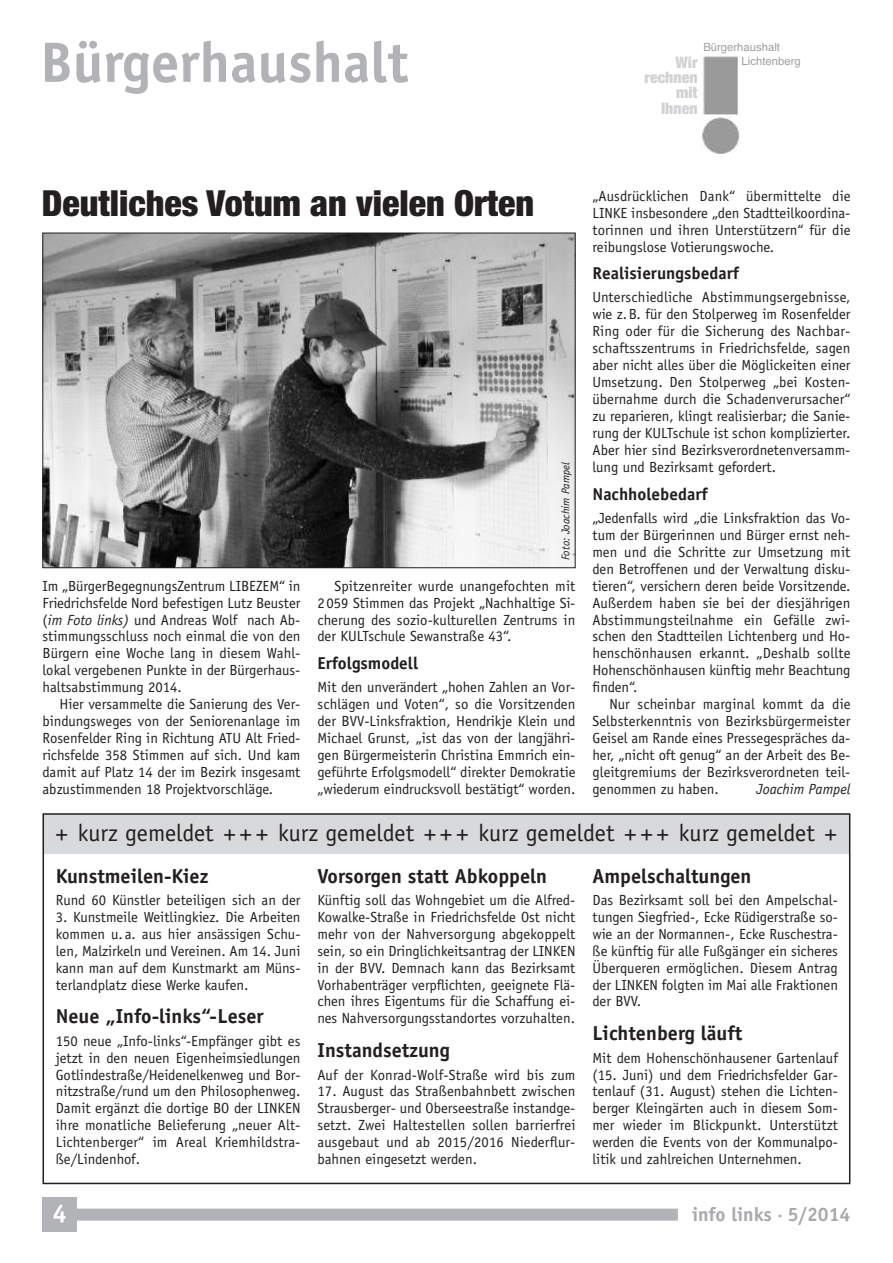
<style>
.page{position:relative;width:893px;height:1263px;background:#fff}
.page>*{position:absolute;margin:0;border:0;box-sizing:border-box;transform-origin:0 0}
.t1{font:700 57px "Officina Sans Std";color:#b2b3b7}
.t2{font:900 condensed 36px "Helvetica Neue";color:#231f20}
.t3{font:700 25.5px "Officina Sans Std";color:#fff}
.t4{font:24px "Officina Sans Std";letter-spacing:.005em;color:#231f20}
.t5{font:700 20.25px "Officina Sans Std";color:#231f20}
.t6{font:700 19.5px "Officina Sans Std";color:#a8a9ad}
.t7{font:700 17.25px "Officina Sans Std";color:#231f20}
.t8{font:900 condensed 15.9px/15.1px "Helvetica Neue";color:#d1d2d4;text-align:right}
.t9{font:14.7px/17px "Officina Sans Std";color:#231f20;text-align:justify}
.t10{font:italic 14.7px "Officina Sans Std";color:#231f20}
.t11{font:11.25px/13.5px "Helvetica";color:#9d9fa2}
.t12{font:italic 11.25px "Officina Sans Std";color:#231f20}
.s1{font-style:italic}
</style>
<div class="page">
<div style="left:43px;top:1198px;width:34px;height:34px;background:#b2b3b7"></div>
<div style="left:59px;top:1208px;width:619px;height:12px;background:#b2b3b7"></div>
<div style="left:43px;top:814px;width:807px;height:40px;background:#d8d9db"></div>
<div style="left:43px;top:813px;width:807px;height:371px;border:2px solid #231f20"></div>
<img style="left:45px;top:235px;width:528px;height:331px">
<img style="left:701px;top:55px;width:38px;height:99px">
<h1 class="t1" style="left:40px;top:41px;width:370px">Bürgerhaushalt</h1>
<p class="t11" style="left:742px;top:40px;width:61px;text-indent:-38px">Bürgerhaushalt<br>Lichtenberg</p>
<p class="t8" style="left:644px;top:54px;width:55px">Wir rechnen mit<br>Ihnen</p>
<h2 class="t2" style="left:42px;top:181px;width:494px">Deutliches Votum an vielen Orten</h2>
<p class="t12" style="left:561px;top:560px;width:100px;rotate:-90deg">Foto: Joachim Pampel</p>
<p class="t9" style="left:43px;top:578px;width:259px">Im „BürgerBegegnungsZentrum LIBEZEM“ in Friedrichsfelde Nord befestigen Lutz Beuster (<span class="s1">im Foto links)</span> und Andreas Wolf nach Ab&shy;stimmungsschluss noch einmal die von den Bürgern eine Woche lang in diesem Wahl&shy;lokal vergebenen Punkte in der Bürgerhaus&shy;haltsabstimmung 2014.</p>
<p class="t9" style="left:43px;top:697px;width:259px;text-indent:17px">Hier versammelte die Sanierung des Ver&shy;bindungsweges von der Seniorenanlage im Rosenfelder Ring in Richtung ATU Alt Fried&shy;richsfelde 358 Stimmen auf sich. Und kam damit auf Platz 14 der im Bezirk insgesamt abzustimmenden 18 Projektvorschläge.</p>
<p class="t9" style="left:317px;top:578px;width:259px;text-indent:17px">Spitzenreiter wurde unangefochten mit 2059 Stimmen das Projekt „Nachhaltige Si&shy;cherung des sozio-kulturellen Zentrums in der KULTschule Sewanstraße 43“.</p>
<p class="t7" style="left:317px;top:657px;width:102px">Erfolgsmodell</p>
<p class="t9" style="left:317px;top:680px;width:259px">Mit den unverändert „hohen Zahlen an Vor&shy;schlägen und Voten“, so die Vorsitzenden der BVV-Linksfraktion, Hendrikje Klein und Michael Grunst, „ist das von der langjähri&shy;gen Bürgermeisterin Christina Emmrich ein&shy;geführte Erfolgsmodell“ direkter Demokratie „wiederum eindrucksvoll bestätigt“ worden.</p>
<p class="t9" style="left:592px;top:188px;width:259px">„Ausdrücklichen Dank“ übermittelte die LINKE insbesondere „den Stadtteilkoordina&shy;torinnen und ihren Unterstützern“ für die reibungslose Votierungswoche.</p>
<p class="t7" style="left:592px;top:267px;width:148px">Realisierungsbedarf</p>
<p class="t9" style="left:592px;top:290px;width:259px">Unterschiedliche Abstimmungsergebnisse, wie z.B. für den Stolperweg im Rosenfelder Ring oder für die Sicherung des Nachbar&shy;schaftsszentrums in Friedrichsfelde, sagen aber nicht alles über die Möglickeiten einer Umsetzung. Den Stolperweg „bei Kosten&shy;übernahme durch die Schadenverursacher“ zu reparieren, klingt realisierbar; die Sanie&shy;rung der KULTschule ist schon komplizierter.<br>Aber hier sind Bezirksverordnetenversamm&shy;lung und Bezirksamt gefordert.</p>
<p class="t7" style="left:592px;top:487px;width:117px">Nachholebedarf</p>
<p class="t9" style="left:592px;top:510px;width:259px">„Jedenfalls wird „die Linksfraktion das Vo&shy;tum der Bürgerinnen und Bürger ernst neh&shy;men und die Schritte zur Umsetzung mit den Betroffenen und der Verwaltung disku&shy;tieren“, versichern deren beide Vorsitzende.<br>Außerdem haben sie bei der diesjährigen Abstimmungsteilnahme ein Gefälle zwi&shy;schen den Stadtteilen Lichtenberg und Ho&shy;henschönhausen erkannt. „Deshalb sollte Hohenschönhausen künftig mehr Beachtung finden“.</p>
<p class="t9" style="left:592px;top:697px;width:259px;text-indent:17px">Nur scheinbar marginal kommt da die Selbsterkenntnis von Bezirksbürgermeister Geisel am Rande eines Pressegespräches da&shy;her, „nicht oft genug“ an der Arbeit des Be&shy;gleitgremiums der Bezirksverordneten teil&shy;genommen zu haben.</p>
<p class="t10" style="left:756px;top:783px;width:95px">Joachim Pampel</p>
<h3 class="t4" style="left:56px;top:824px;width:783px">+ kurz gemeldet + + + kurz gemeldet + + + kurz gemeldet + + + kurz gemeldet +</h3>
<h3 class="t5" style="left:56px;top:868px;width:154px">Kunstmeilen-Kiez</h3>
<p class="t9" style="left:56px;top:892px;width:246px">Rund 60 Künstler beteiligen sich an der</p>
<p class="t9" style="left:56px;top:909px;width:246px">3. Kunstmeile Weitlingkiez. Die Arbeiten kommen u. a. aus hier ansässigen Schu&shy;len, Malzirkeln und Vereinen. Am 14. Juni kann man auf dem Kunstmarkt am Müns&shy;terlandplatz diese Werke kaufen.</p>
<h3 class="t5" style="left:56px;top:1009px;width:209px">Neue „Info-links“-Leser</h3>
<p class="t9" style="left:56px;top:1033px;width:246px">150 neue „Info-links“-Empfänger gibt es jetzt in den neuen Eigenheimsiedlungen Gotlindestraße/Heidenelkenweg und Bor&shy;nitzstraße/rund um den Philosophenweg.<br>Damit ergänzt die dortige BO der LINKEN ihre monatliche Belieferung „neuer Alt-Lichtenberger“ im Areal Kriemhildstra&shy;ße/Lindenhof.</p>
<h3 class="t5" style="left:317px;top:868px;width:231px">Vorsorgen statt Abkoppeln</h3>
<p class="t9" style="left:317px;top:892px;width:259px">Künftig soll das Wohngebiet um die Alfred-Kowalke-Straße in Friedrichsfelde Ost nicht mehr von der Nahversorgung abgekoppelt sein, so ein Dringlichkeitsantrag der LINKEN in der BVV. Demnach kann das Bezirksamt Vorhabenträger verpflichten, geeignete Flä&shy;chen ihres Eigentums für die Schaffung ei&shy;nes Nahversorgungsstandortes vorzuhalten.</p>
<h3 class="t5" style="left:317px;top:1043px;width:134px">Instandsetzung</h3>
<p class="t9" style="left:317px;top:1067px;width:259px">Auf der Konrad-Wolf-Straße wird bis zum</p>
<p class="t9" style="left:317px;top:1084px;width:259px">17. August das Straßenbahnbett zwischen Strausberger- und Oberseestraße instandge&shy;setzt. Zwei Haltestellen sollen barrierfrei ausgebaut und ab 2015/2016 Niederflur&shy;bahnen eingesetzt werden.</p>
<h3 class="t5" style="left:592px;top:868px;width:160px">Ampelschaltungen</h3>
<p class="t9" style="left:592px;top:892px;width:247px">Das Bezirksamt soll bei den Ampelschal&shy;tungen Siegfried-, Ecke Rüdigerstraße so&shy;wie an der Normannen-, Ecke Ruschestra&shy;ße künftig für alle Fußgänger ein sicheres Überqueren ermöglichen. Diesem Antrag der LINKEN folgten im Mai alle Fraktionen der BVV.</p>
<h3 class="t5" style="left:592px;top:1026px;width:151px">Lichtenberg läuft</h3>
<p class="t9" style="left:592px;top:1050px;width:247px">Mit dem Hohenschönhausener Gartenlauf (15. Juni) und dem Friedrichsfelder Gar&shy;tenlauf (31. August) stehen die Lichten&shy;berger Kleingärten auch in diesem Som&shy;mer wieder im Blickpunkt. Unterstützt werden die Events von der Kommunalpo&shy;litik und zahlreichen Unternehmen.</p>
<h3 class="t3" style="left:52px;top:1204px;width:16px">4</h3>
<h3 class="t6" style="left:692px;top:1206px;width:160px">info links ·5/2014</h3>
</div>
